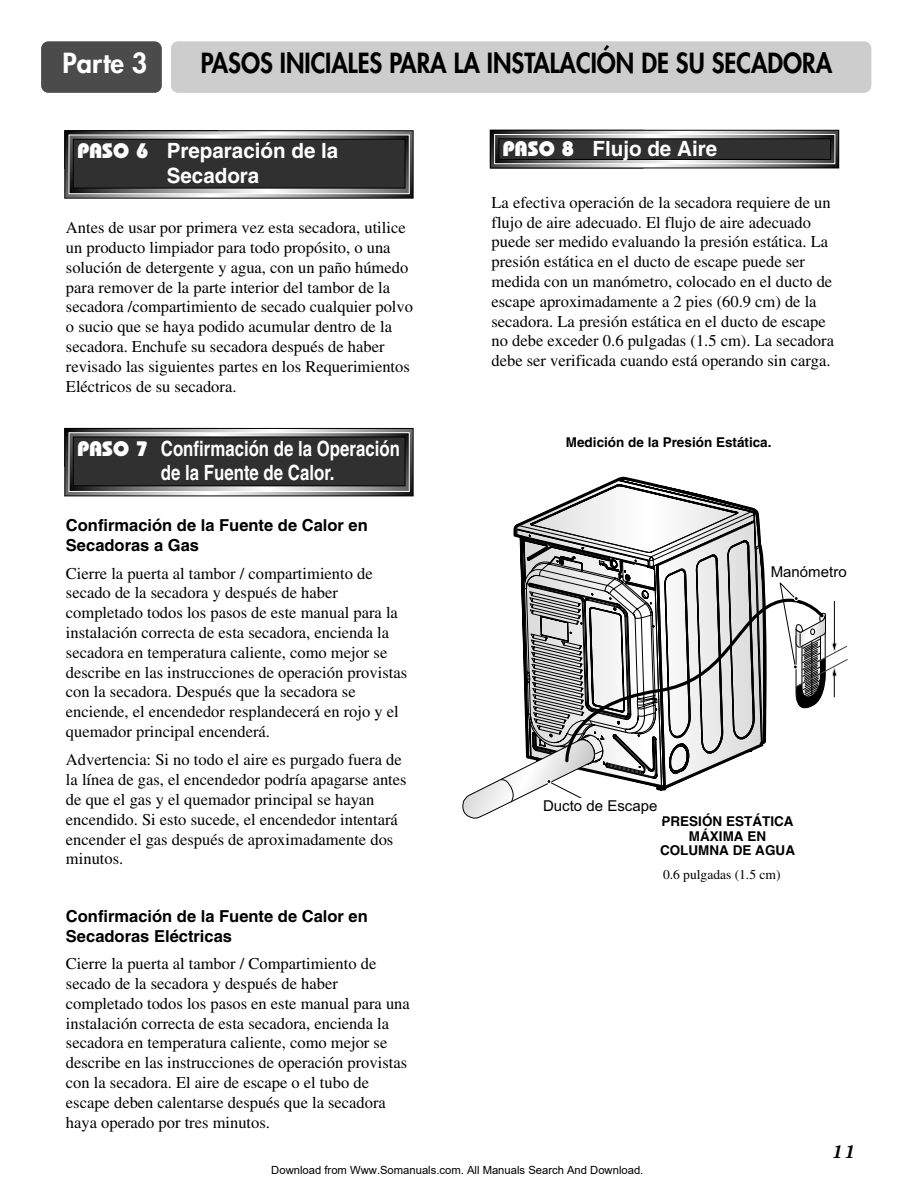
<style>
.page{position:relative;width:915px;height:1191px;background:#fff}
.page>*{position:absolute;margin:0;border:0;box-sizing:border-box;transform-origin:0 0}
.t1{font:800 27px "Futura";color:#000;scale:.9 1}
.t2{font:800 27px "Futura";color:#fff}
.t3{font:700 21px/24px "Helvetica";color:#fff;scale:.8 1}
.t4{font:700 21px/25.2px "Helvetica";color:#fff;text-align:center}
.t5{font:16.5px/19.8px "Times";color:#000}
.t6{font:700 16.5px/19.8px "Helvetica";color:#000}
.t7{font:15px "Arial";color:#000}
.t8{font:italic 15px "Capitals";color:#000}
.t9{font:700 13.5px/14.7px "Helvetica";color:#000;text-align:center}
.t10{font:13.5px "Times";color:#000}
.t11{font:11.25px "Arial";color:#000}
.s1{font-family:"Bauhaus";font-weight:800}
</style>
<div class="page">
<div style="left:41px;top:42px;width:120px;height:51px;background:#4b4b4b;border-radius:7px"></div>
<div style="left:171px;top:42px;width:699px;height:51px;background:#cdcdcd;border-radius:7px"></div>
<svg style="left:779px;top:582px;width:69px;height:127px"></svg>
<svg style="left:462px;top:476px;width:311px;height:343px"></svg>
<div style="left:490px;top:130px;width:348px;height:38px;border:1px solid #000"></div>
<svg style="left:490px;top:131px;width:348px;height:37px;background:#8c8c8c"></svg>
<svg style="left:496px;top:136px;width:336px;height:26px"></svg>
<div style="left:494px;top:134px;width:340px;height:30px;border:1px solid #fff"></div>
<div style="left:499px;top:139px;width:331px;height:20px;background:#303030"></div>
<div style="left:498px;top:138px;width:332px;height:22px;border:1px solid #000"></div>
<div style="left:64px;top:428px;width:349px;height:68px;border:1px solid #000"></div>
<svg style="left:65px;top:429px;width:347px;height:66px;background:#979797"></svg>
<svg style="left:71px;top:434px;width:336px;height:56px;background:#8f8f8f"></svg>
<div style="left:69px;top:432px;width:340px;height:60px;border:1px solid #fff"></div>
<div style="left:74px;top:437px;width:330px;height:48px;background:#303030"></div>
<div style="left:73px;top:436px;width:332px;height:50px;border:1px solid #000"></div>
<div style="left:64px;top:130px;width:349px;height:68px;border:1px solid #000"></div>
<svg style="left:65px;top:131px;width:347px;height:67px;background:#969696"></svg>
<svg style="left:71px;top:137px;width:336px;height:55px;background:#828282"></svg>
<div style="left:69px;top:135px;width:340px;height:59px;border:1px solid #fff"></div>
<div style="left:74px;top:139px;width:330px;height:49px;background:#303030"></div>
<div style="left:73px;top:139px;width:332px;height:49px;border:1px solid #000"></div>
<div style="left:769px;top:558px;width:80px;height:23px;background:#fff"></div>
<div style="left:541px;top:798px;width:121px;height:20px;background:#fff"></div>
<h1 class="t2" style="left:63px;top:51px;width:86px">Parte 3</h1>
<h1 class="t1" style="left:201px;top:51px;width:702px">PASOS INICIALES PARA LA INSTALACIÓN DE SU SECADORA</h1>
<p class="t4" style="left:77px;top:140px;width:263px"><span class="s1">PASO 6</span> Preparación de la<br>Secadora</p>
<p class="t5" style="left:66px;top:219px;width:348px">Antes de usar por primera vez esta secadora, utilice un producto limpiador para todo propósito, o una solución de detergente y agua, con un paño húmedo para remover de la parte interior del tambor de la secadora /compartimiento de secado cualquier polvo o sucio que se haya podido acumular dentro de la secadora. Enchufe su secadora después de haber revisado las siguientes partes en los Requerimientos Eléctricos de su secadora.</p>
<p class="t3" style="left:161px;top:438px;width:300px;text-indent:-84px"><span class="s1">PASO 7</span> Confirmación de la Operación de la Fuente de Calor.</p>
<p class="t6" style="left:66px;top:517px;width:303px">Confirmación de la Fuente de Calor en<br>Secadoras a Gas</p>
<p class="t5" style="left:66px;top:564px;width:342px">Cierre la puerta al tambor / compartimiento de secado de la secadora y después de haber completado todos los pasos de este manual para la instalación correcta de esta secadora, encienda la secadora en temperatura caliente, como mejor se describe en las instrucciones de operación provistas con la secadora. Después que la secadora se enciende, el encendedor resplandecerá en rojo y el quemador principal encenderá.</p>
<p class="t5" style="left:66px;top:751px;width:342px">Advertencia: Si no todo el aire es purgado fuera de la línea de gas, el encendedor podría apagarse antes de que el gas y el quemador principal se hayan encendido. Si esto sucede, el encendedor intentará encender el gas después de aproximadamente dos minutos.</p>
<p class="t6" style="left:66px;top:907px;width:303px">Confirmación de la Fuente de Calor en<br>Secadoras Eléctricas</p>
<p class="t5" style="left:66px;top:955px;width:345px">Cierre la puerta al tambor / Compartimiento de secado de la secadora y después de haber completado todos los pasos en este manual para una instalación correcta de esta secadora, encienda la secadora en temperatura caliente, como mejor se describe en las instrucciones de operación provistas con la secadora. El aire de escape o el tubo de escape deben calentarse después que la secadora haya operado por tres minutos.</p>
<p class="t4" style="left:502px;top:138px;width:216px"><span class="s1">PASO 8</span> Flujo de Aire</p>
<p class="t5" style="left:491px;top:194px;width:344px">La efectiva operación de la secadora requiere de un flujo de aire adecuado. El flujo de aire adecuado puede ser medido evaluando la presión estática. La presión estática en el ducto de escape puede ser medida con un manómetro, colocado en el ducto de escape aproximadamente a 2 pies (60.9 cm) de la secadora. La presión estática en el ducto de escape no debe exceder 0.6 pulgadas (1.5 cm). La secadora debe ser verificada cuando está operando sin carga.</p>
<p class="t9" style="left:565px;top:436px;width:207px">Medición de la Presión Estática.</p>
<p class="t7" style="left:770px;top:566px;width:77px">Manómetro</p>
<p class="t7" style="left:543px;top:799px;width:116px">Ducto de Escape</p>
<p class="t9" style="left:659px;top:815px;width:136px">PRESIÓN ESTÁTICA<br>MÁXIMA EN<br>COLUMNA DE AGUA</p>
<p class="t10" style="left:662px;top:869px;width:119px">0.6 pulgadas (1.5 cm)</p>
<p class="t8" style="left:831px;top:1144px;width:26px">11</p>
<p class="t11" style="left:271px;top:1163px;width:373px">Download from Www.Somanuals.com. All Manuals Search And Download.</p>
</div>
